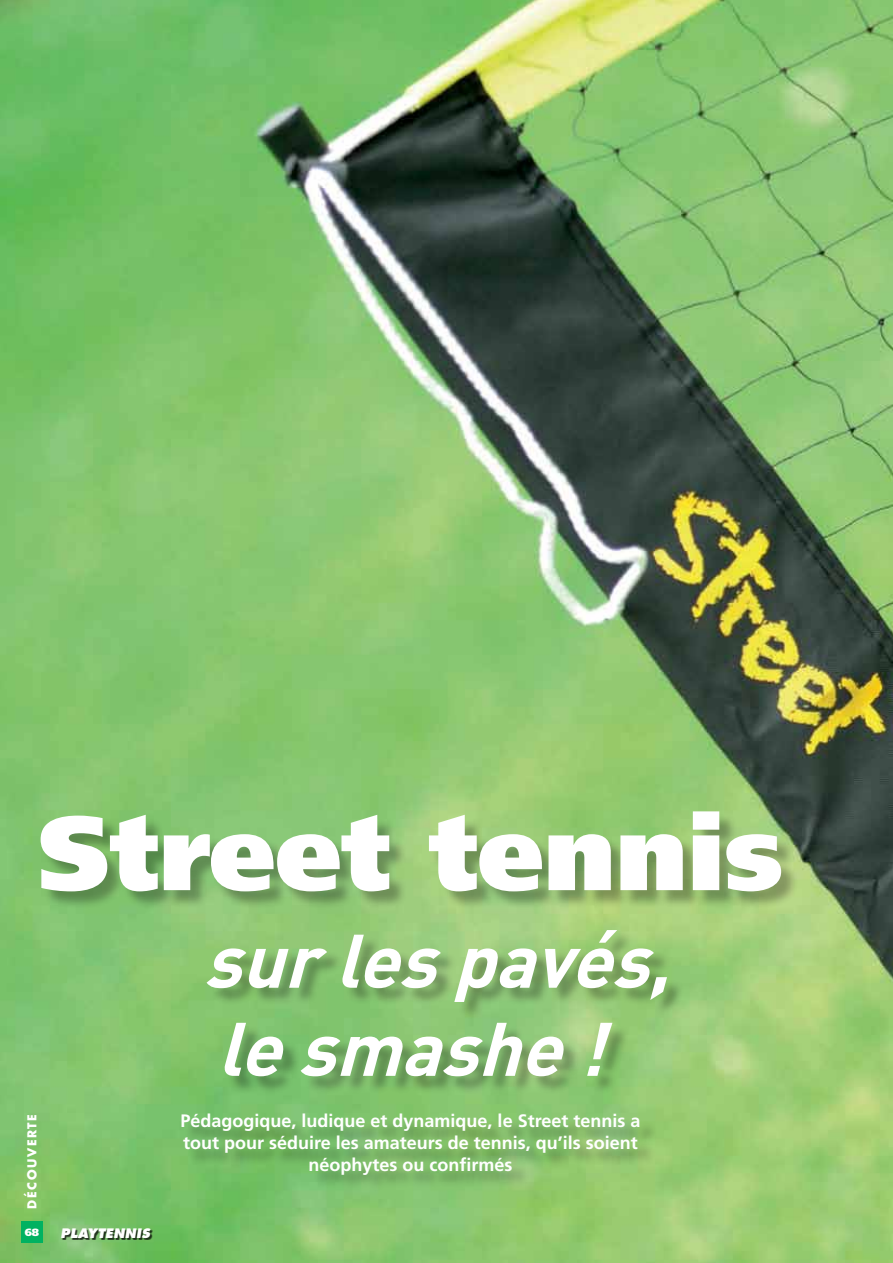
<style>
.page{position:relative;width:893px;height:1263px;background:#fff}
.page>*{position:absolute;margin:0;border:0;box-sizing:border-box;transform-origin:0 0}
.t1{font:900 105px "Frutiger";color:#fff}
.t2{font:italic 700 74.55px/88.1px "DIN";color:#fff}
.t3{font:700 18px/21.6px "Frutiger";color:#fff;text-align:center}
.t4{font:italic 800 12.75px "Futura";letter-spacing:.02em;color:#fff}
.t5{font:700 12px "Futura";letter-spacing:.13em;color:#fff}
.t6{font:900 10.5px "Frutiger";color:#fff}
</style>
<div class="page">
<img style="left:0;top:0;width:893px;height:1263px">
<div style="left:21px;top:1221px;width:22px;height:22px;background:#00b261"></div>
<div style="left:62px;top:1229px;width:91px;height:11px;background:#000;opacity:.75"></div>
<div style="left:184px;top:1116px;width:474px;height:76px;background:#000;opacity:.3"></div>
<div style="left:43px;top:813px;width:756px;height:97px;background:#000;opacity:.3"></div>
<div style="left:210px;top:932px;width:475px;height:163px;background:#000;opacity:.3"></div>
<h1 class="t1" style="left:38px;top:789px;width:746px">Street tennis</h1>
<h2 class="t2" style="left:204px;top:913px;width:492px">surlespavés, lesmashe !</h2>
<p class="t5" style="left:24px;top:1208px;width:96px;rotate:-90deg">découverte</p>
<p class="t3" style="left:181px;top:1110px;width:461px">Pédagogique, ludique et dynamique, le Street tennis a tout pour séduire les amateurs de tennis, qu’ils soient néophytes ou confirmés</p>
<p class="t6" style="left:25px;top:1226px;width:16px">68</p>
<p class="t4" style="left:61px;top:1225px;width:91px">PLAYTENNIS</p>
</div>
